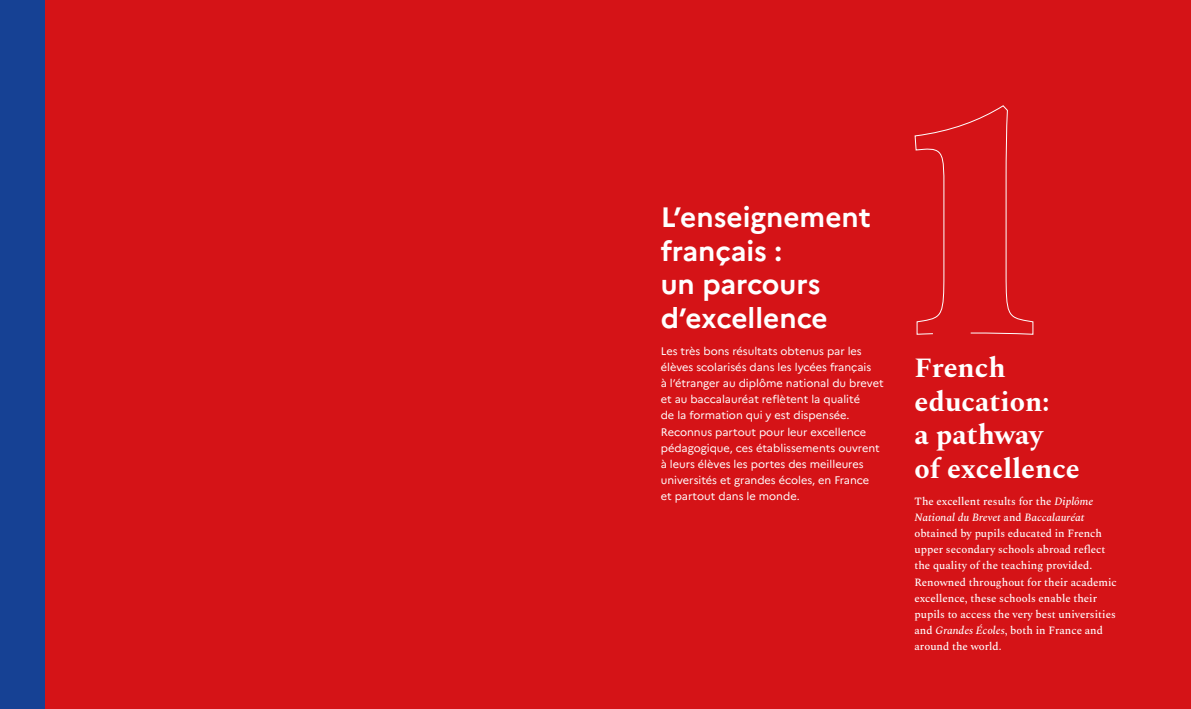
<style>
.page{position:relative;width:1191px;height:709px;background:#d51317}
.page>*{position:absolute;margin:0;border:0;box-sizing:border-box;transform-origin:0 0}
.t1{font:700 28px/33.6px "Marianne";color:#fff}
.t2{font:700 28px/33.6px "Spectral";color:#fff}
.t3{font:11px/16.2px "Marianne";color:#fff}
.t4{font:500 11px/16.2px "Spectral";color:#fff}
.s1{font-style:italic}
</style>
<div class="page">
<div style="left:0;top:0;width:45px;height:709px;background:#164194"></div>
<svg style="left:914px;top:105px;width:120px;height:230px"></svg>
<h1 class="t1" style="left:660px;top:200px;width:212px">L’enseignement français :<br>un parcours d’excellence</h1>
<p class="t3" style="left:660px;top:342px;width:224px">Les très bons résultats obtenus par les élèves scolarisés dans les lycées français<br>à l’étranger au diplôme national du brevet et au baccalauréat reflètent la qualité<br>de la formation qui y est dispensée.<br>Reconnus partout pour leur excellence pédagogique, ces établissements ouvrent à leurs élèves les portes des meilleures universités et grandes écoles, en France<br>et partout dans le monde.</p>
<h1 class="t2" style="left:914px;top:349px;width:167px">French education:<br>a pathway<br>of excellence</h1>
<p class="t4" style="left:914px;top:492px;width:204px">The excellent results for the <span class="s1">Diplôme National du Brevet</span> and <span class="s1">Baccalauréat </span>obtained by pupils educated in French upper secondary schools abroad reflect the quality of the teaching provided.<br>Renowned throughout for their academic excellence, these schools enable their pupils to access the very best universities and <span class="s1">Grandes Écoles</span>, both in France and around the world.</p>
</div>
